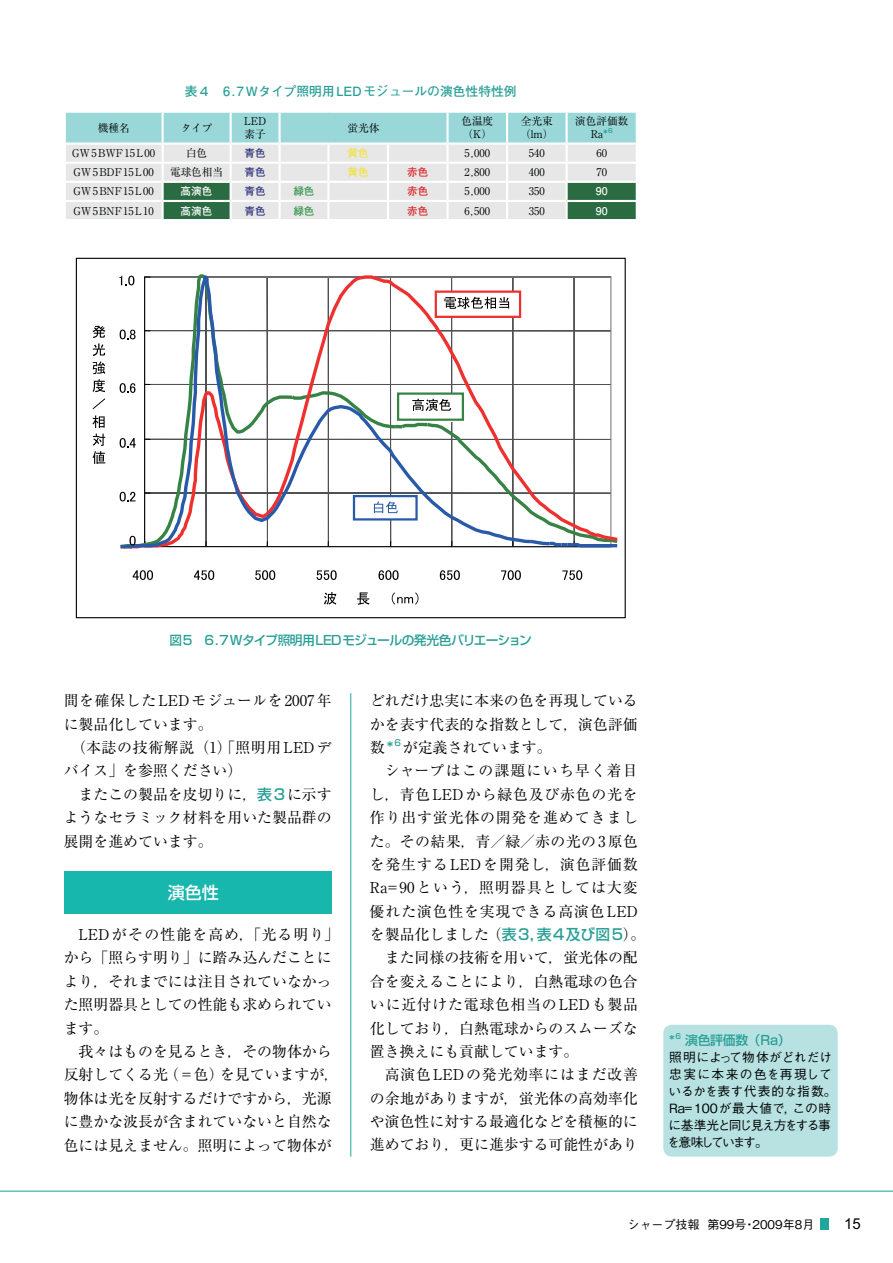
<style>
.page{position:relative;width:893px;height:1263px;background:#fff}
.page>*{position:absolute;margin:0;border:0;box-sizing:border-box;transform-origin:0 0}
.t1{font:16.95px "Shin Go Pro Medium 90 msp RKSJ H";color:#fff}
.t2{font:15px "Arial";color:#000202}
.t3{font:14.85px/23.4px "Ryumin Pro Regular 90 msp RKSJ H";color:#000202}
.t4{font:14.85px "Ryumin Pro Regular 90 msp RKSJ H";letter-spacing:.055em;color:#000202}
.t5{font:14.85px "Ryumin Pro Regular 90 msp RKSJ H";letter-spacing:.045em;color:#000202}
.t6{font:14.85px "Ryumin Pro Regular 90 msp RKSJ H";letter-spacing:.05em;color:#000202}
.t7{font:14.85px "Ryumin Pro Regular 90 msp RKSJ H";letter-spacing:.04em;color:#000202}
.t8{font:14.85px "Ryumin Pro Regular 90 msp RKSJ H";letter-spacing:.065em;color:#000202}
.t9{font:14.85px "Ryumin Pro Regular 90 msp RKSJ H";letter-spacing:.03em;color:#000202}
.t10{font:14.85px "Ryumin Pro Regular 90 msp RKSJ H";letter-spacing:.07em;color:#000202}
.t11{font:12.75px/17px "Gothic BBB Pro Medium 90 msp RKSJ H";letter-spacing:-.01em;color:#000202}
.t12{font:12.75px "Shin Go Pro Medium 90 msp RKSJ H";letter-spacing:-.04em;color:#299f96}
.t13{font:12.75px "Futo Go B101 Pro Bold 90 msp RKSJ H";color:#299f96}
.t14{font:12px "Gothic BBB Pro Medium 90 msp RKSJ H";color:#000202}
.t15{font:10.65px/12.8px "Ryumin Pro Regular 90 msp RKSJ H";color:#000202}
.t16{font:10.65px "Ryumin Pro Regular 90 msp RKSJ H";letter-spacing:.065em;color:#000202}
.t17{font:10.65px "Ryumin Pro Regular 90 msp RKSJ H";letter-spacing:.06em;color:#000202}
.t18{font:10.65px "Futo Go B101 Pro Bold 90 msp RKSJ H";color:#fff}
.t19{font:10.65px "Futo Go B101 Pro Bold 90 msp RKSJ H";color:#31347c}
.t20{font:10.65px "Futo Go B101 Pro Bold 90 msp RKSJ H";color:#d92528}
.t21{font:10.65px "Futo Go B101 Pro Bold 90 msp RKSJ H";color:#f2e341}
.t22{font:10.65px "Futo Go B101 Pro Bold 90 msp RKSJ H";color:#37974e}
.s1{font-family:"Shin Go Pro Medium 90 msp RKSJ H";color:#299f96}
.s2{color:#050100}
</style>
<div class="page">
<div style="left:820px;top:1218px;width:9px;height:12px;background:#20a69d"></div>
<hr style="left:0;top:1191px;width:893px;height:1px;background:#20a69d">
<div style="left:64px;top:872px;width:268px;height:42px;background:#17b7ae"></div>
<hr style="left:350px;top:693px;width:1px;height:464px;background:#20a69d">
<svg style="left:65px;top:112px;width:572px;height:107px;background:#c6dcd9"></svg>
<div style="left:663px;top:1025px;width:175px;height:132px;background:#b8e2e2;border-radius:9px"></div>
<svg style="left:128px;top:274px;width:406px;height:275px"></svg>
<svg style="left:121px;top:536px;width:17px;height:12px"></svg>
<svg style="left:120px;top:492px;width:15px;height:9px"></svg>
<svg style="left:120px;top:438px;width:16px;height:10px"></svg>
<svg style="left:120px;top:383px;width:15px;height:10px"></svg>
<svg style="left:120px;top:330px;width:16px;height:9px"></svg>
<svg style="left:119px;top:276px;width:15px;height:9px"></svg>
<svg style="left:133px;top:570px;width:20px;height:10px"></svg>
<svg style="left:194px;top:570px;width:20px;height:10px"></svg>
<svg style="left:255px;top:570px;width:20px;height:10px"></svg>
<svg style="left:316px;top:570px;width:21px;height:10px"></svg>
<svg style="left:378px;top:570px;width:21px;height:10px"></svg>
<svg style="left:440px;top:570px;width:20px;height:10px"></svg>
<svg style="left:501px;top:570px;width:20px;height:10px"></svg>
<svg style="left:562px;top:570px;width:20px;height:10px"></svg>
<svg style="left:324px;top:592px;width:13px;height:13px"></svg>
<svg style="left:357px;top:592px;width:12px;height:13px"></svg>
<svg style="left:392px;top:592px;width:26px;height:13px"></svg>
<svg style="left:144px;top:277px;width:474px;height:272px"></svg>
<svg style="left:93px;top:326px;width:12px;height:66px"></svg>
<svg style="left:93px;top:398px;width:12px;height:11px"></svg>
<svg style="left:92px;top:415px;width:13px;height:13px"></svg>
<svg style="left:92px;top:434px;width:13px;height:30px"></svg>
<p class="t13" style="left:185px;top:87px;width:333px">表４　6. 7Ｗタイプ照明用 LEDモジュールの演色性特性例</p>
<p class="t15" style="left:98px;top:123px;width:33px">機種名</p>
<p class="t15" style="left:181px;top:123px;width:33px">タイプ</p>
<p class="t15" style="left:244px;top:116px;width:24px">LED素子</p>
<p class="t15" style="left:348px;top:123px;width:33px">蛍光体</p>
<p class="t15" style="left:461px;top:116px;width:33px">色温度（K）</p>
<p class="t15" style="left:520px;top:116px;width:35px">全光束（lm）</p>
<p class="t15" style="left:575px;top:116px;width:55px;text-align:center">演色評価数<br>Ra<span class="s1">*</span><sup>6</sup></p>
<p class="t16" style="left:72px;top:149px;width:85px">GW5BWF15L00</p>
<p class="t15" style="left:186px;top:148px;width:23px">白色</p>
<p class="t19" style="left:244px;top:149px;width:23px">青色</p>
<p class="t21" style="left:348px;top:149px;width:23px">黄色</p>
<p class="t15" style="left:464px;top:148px;width:27px">5,000</p>
<p class="t15" style="left:529px;top:148px;width:17px">540</p>
<p class="t15" style="left:596px;top:148px;width:12px">60</p>
<p class="t17" style="left:73px;top:168px;width:82px">GW5BDF15L00</p>
<p class="t15" style="left:170px;top:167px;width:55px">電球色相当</p>
<p class="t19" style="left:244px;top:168px;width:23px">青色</p>
<p class="t21" style="left:348px;top:168px;width:23px">黄色</p>
<p class="t20" style="left:407px;top:168px;width:23px">赤色</p>
<p class="t15" style="left:464px;top:167px;width:27px">2,800</p>
<p class="t15" style="left:529px;top:167px;width:17px">400</p>
<p class="t15" style="left:596px;top:167px;width:12px">70</p>
<p class="t16" style="left:73px;top:187px;width:82px">GW5BNF15L00</p>
<p class="t18" style="left:181px;top:187px;width:33px">高演色</p>
<p class="t19" style="left:244px;top:187px;width:23px">青色</p>
<p class="t22" style="left:293px;top:187px;width:23px">緑色</p>
<p class="t20" style="left:407px;top:187px;width:23px">赤色</p>
<p class="t15" style="left:464px;top:187px;width:27px">5,000</p>
<p class="t15" style="left:529px;top:187px;width:17px">350</p>
<p class="t18" style="left:596px;top:187px;width:13px">90</p>
<p class="t17" style="left:73px;top:207px;width:82px">GW5BNF15L10</p>
<p class="t18" style="left:181px;top:207px;width:33px">高演色</p>
<p class="t19" style="left:244px;top:207px;width:23px">青色</p>
<p class="t22" style="left:293px;top:207px;width:23px">緑色</p>
<p class="t20" style="left:407px;top:207px;width:23px">赤色</p>
<p class="t15" style="left:464px;top:206px;width:27px">6,500</p>
<p class="t15" style="left:529px;top:206px;width:17px">350</p>
<p class="t18" style="left:596px;top:207px;width:13px">90</p>
<p class="t12" style="left:169px;top:635px;width:364px">図5　6.7Ｗタイプ照明用LEDモジュールの発光色バリエーション</p>
<p class="t7" style="left:64px;top:695px;width:269px">間を確保したLEDモジュールを2007年</p>
<p class="t3" style="left:64px;top:714px;width:150px">に製品化しています。</p>
<p class="t5" style="left:71px;top:742px;width:262px">（本誌の技術解説（1）｢照明用LEDデ</p>
<p class="t3" style="left:64px;top:761px;width:180px">バイス｣を参照ください）</p>
<p class="t3" style="left:79px;top:784px;width:254px">またこの製品を皮切りに，<span class="s1">表3</span>に示す</p>
<p class="t3" style="left:64px;top:808px;width:269px">ようなセラミック材料を用いた製品群の</p>
<p class="t3" style="left:64px;top:831px;width:150px">展開を進めています。</p>
<p class="t1" style="left:168px;top:887px;width:53px">演色性</p>
<p class="t3" style="left:64px;top:925px;width:277px;text-indent:15px">LEDがその性能を高め，「光る明り」から「照らす明り」に踏み込んだことにより，それまでには注目されていなかった照明器具としての性能も求められています。</p>
<p class="t3" style="left:64px;top:1042px;width:277px;text-align:center">我々はものを見るとき，その物体から<br>反射してくる光（＝色）を見ていますが，物体は光を反射するだけですから，光源に豊かな波長が含まれていないと自然な色には見えません。照明によって物体が</p>
<p class="t3" style="left:370px;top:691px;width:269px;text-align:justify">どれだけ忠実に本来の色を再現しているかを表す代表的な指数として，演色評価数<span class="s1">*</span><sup>6</sup> が定義されています。</p>
<p class="t10" style="left:385px;top:765px;width:254px">シャープはこの課題にいち早く着目</p>
<p class="t4" style="left:370px;top:789px;width:269px">し，青色LEDから緑色及び赤色の光を</p>
<p class="t4" style="left:370px;top:812px;width:269px">作り出す蛍光体の開発を進めてきまし</p>
<p class="t9" style="left:370px;top:835px;width:269px">た。その結果，青／緑／赤の光の3原色</p>
<p class="t4" style="left:370px;top:859px;width:269px">を発生するLEDを開発し，演色評価数</p>
<p class="t8" style="left:370px;top:882px;width:269px">Ra=90という，照明器具としては大変</p>
<p class="t6" style="left:370px;top:906px;width:269px">優れた演色性を実現できる高演色LED</p>
<p class="t3" style="left:370px;top:925px;width:277px">を製品化しました<span class="s2">（</span><span class="s1">表3，表4及び図5</span><span class="s2">）</span>。</p>
<p class="t3" style="left:385px;top:948px;width:254px">また同様の技術を用いて，蛍光体の配</p>
<p class="t3" style="left:370px;top:972px;width:269px">合を変えることにより，白熱電球の色合</p>
<p class="t5" style="left:370px;top:999px;width:269px">いに近付けた電球色相当のLEDも製品</p>
<p class="t3" style="left:370px;top:1018px;width:269px">化しており，白熱電球からのスムーズな</p>
<p class="t3" style="left:370px;top:1042px;width:210px">置き換えにも貢献しています。</p>
<p class="t6" style="left:385px;top:1069px;width:255px">高演色LEDの発光効率にはまだ改善</p>
<p class="t3" style="left:370px;top:1088px;width:269px">の余地がありますが，蛍光体の高効率化</p>
<p class="t3" style="left:370px;top:1112px;width:269px">や演色性に対する最適化などを積極的に</p>
<p class="t3" style="left:370px;top:1135px;width:269px">進めており，更に進歩する可能性があり</p>
<p class="t12" style="left:669px;top:1035px;width:123px">*<sup>6</sup> 演色評価数（Ra）</p>
<p class="t11" style="left:667px;top:1050px;width:171px">照明によって物体がどれだけ忠実に本来の色を再現しているかを表す代表的な指数。<br>Ra=100が最大値で，この時に基準光と同じ見え方をする事を意味しています。</p>
<p class="t14" style="left:627px;top:1220px;width:188px">シャープ技報 第99号・2009年8月</p>
<p class="t2" style="left:844px;top:1215px;width:18px">15</p>
</div>
